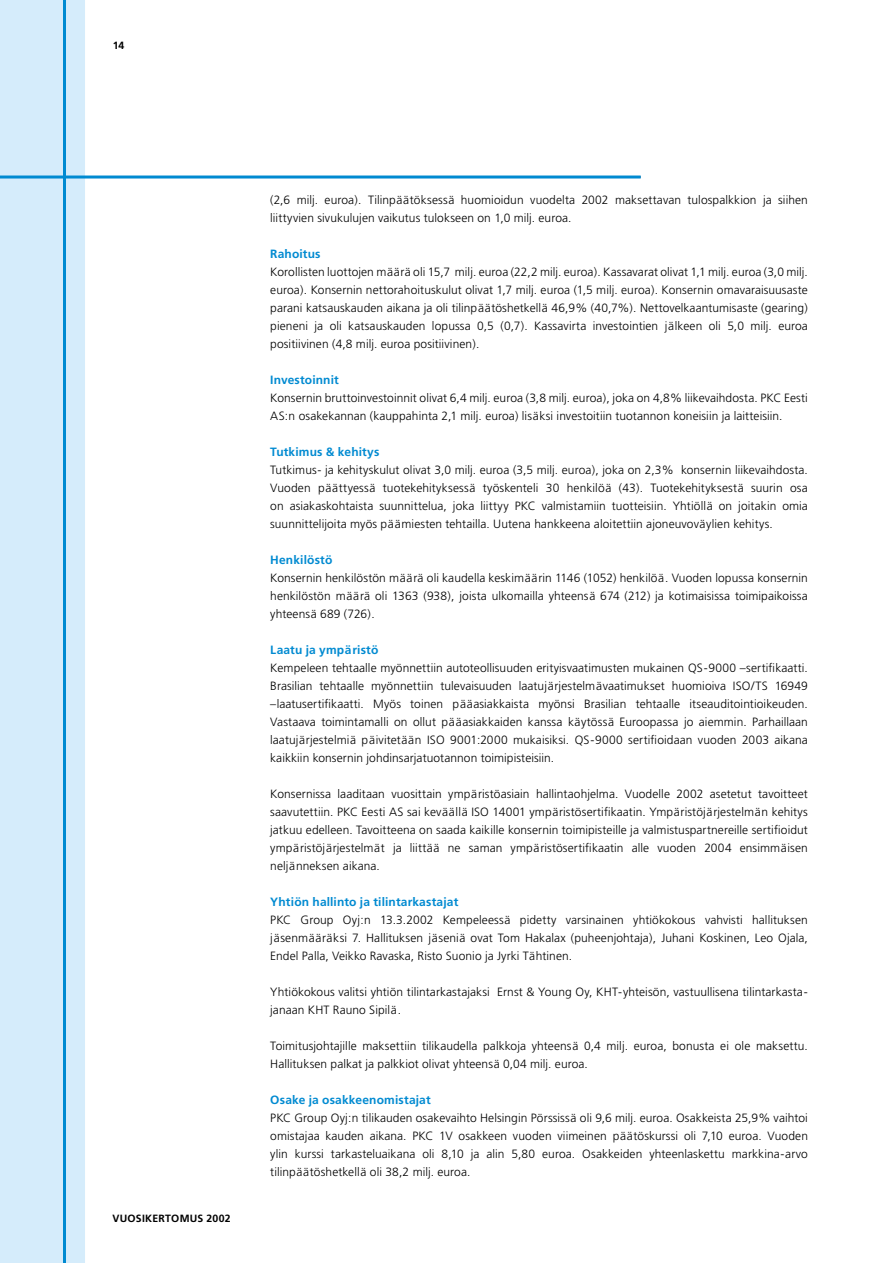
<style>
.page{position:relative;width:893px;height:1263px;background:#fff}
.page>*{position:absolute;margin:0;border:0;box-sizing:border-box;transform-origin:0 0}
.t1{font:300 12px/18px "Frutiger";letter-spacing:.005em;color:#000;text-align:justify}
.t2{font:700 12px "Frutiger";letter-spacing:.01em;color:#008ad1}
.t3{font:700 10.5px "Frutiger";letter-spacing:.025em;color:#000}
</style>
<div class="page">
<div style="left:0;top:0;width:85px;height:1263px;background:#d5ecfb"></div>
<hr style="left:63px;top:0;width:3px;height:1263px;background:#008ad1">
<hr style="left:0;top:175px;width:641px;height:3px;background:#008ad1">
<p class="t3" style="left:113px;top:39px;width:13px">14</p>
<p class="t3" style="left:112px;top:1212px;width:120px">VUOSIKERTOMUS 2002</p>
<p class="t1" style="left:270px;top:191px;width:539px">(2,6 milj. euroa). Tilinpäätöksessä huomioidun vuodelta 2002 maksettavan tulospalkkion ja siihen liittyvien sivukulujen vaikutus tulokseen on 1,0 milj. euroa.</p>
<p class="t2" style="left:270px;top:247px;width:52px">Rahoitus</p>
<p class="t1" style="left:270px;top:263px;width:539px">Korollisten luottojen määrä oli 15,7 milj. euroa (22,2 milj. euroa). Kassavarat olivat 1,1 milj. euroa (3,0 milj. euroa). Konsernin nettorahoituskulut olivat 1,7 milj. euroa (1,5 milj. euroa). Konsernin omavaraisuusaste parani katsauskauden aikana ja oli tilinpäätöshetkellä 46,9% (40,7%). Nettovelkaantumisaste (gearing) pieneni ja oli katsauskauden lopussa 0,5 (0,7). Kassavirta investointien jälkeen oli 5,0 milj. euroa positiivinen (4,8 milj. euroa positiivinen).</p>
<p class="t2" style="left:270px;top:373px;width:70px">Investoinnit</p>
<p class="t1" style="left:270px;top:389px;width:539px">Konsernin bruttoinvestoinnit olivat 6,4 milj. euroa (3,8 milj. euroa), joka on 4,8% liikevaihdosta. PKC Eesti<br>AS:n osakekannan (kauppahinta 2,1 milj. euroa) lisäksi investoitiin tuotannon koneisiin ja laitteisiin.</p>
<p class="t2" style="left:270px;top:445px;width:111px">Tutkimus &amp; kehitys</p>
<p class="t1" style="left:270px;top:461px;width:539px">Tutkimus- ja kehityskulut olivat 3,0 milj. euroa (3,5 milj. euroa), joka on 2,3% konsernin liikevaihdosta.<br>Vuoden päättyessä tuotekehityksessä työskenteli 30 henkilöä (43). Tuotekehityksestä suurin osa on asiakaskohtaista suunnittelua, joka liittyy PKC valmistamiin tuotteisiin. Yhtiöllä on joitakin omia suunnittelijoita myös päämiesten tehtailla. Uutena hankkeena aloitettiin ajoneuvoväylien kehitys.</p>
<p class="t2" style="left:270px;top:553px;width:64px">Henkilöstö</p>
<p class="t1" style="left:270px;top:569px;width:539px">Konsernin henkilöstön määrä oli kaudella keskimäärin 1146 (1052) henkilöä. Vuoden lopussa konsernin henkilöstön määrä oli 1363 (938), joista ulkomailla yhteensä 674 (212) ja kotimaisissa toimipaikoissa yhteensä 689 (726).</p>
<p class="t2" style="left:270px;top:643px;width:110px">Laatu ja ympäristö</p>
<p class="t1" style="left:270px;top:659px;width:539px">Kempeleen tehtaalle myönnettiin autoteollisuuden erityisvaatimusten mukainen QS-9000 –sertifikaatti.<br>Brasilian tehtaalle myönnettiin tulevaisuuden laatujärjestelmävaatimukset huomioiva ISO/TS 16949 –laatusertifikaatti. Myös toinen pääasiakkaista myönsi Brasilian tehtaalle itseauditointioikeuden.<br>Vastaava toimintamalli on ollut pääasiakkaiden kanssa käytössä Euroopassa jo aiemmin. Parhaillaan laatujärjestelmiä päivitetään ISO 9001:2000 mukaisiksi. QS-9000 sertifioidaan vuoden 2003 aikana kaikkiin konsernin johdinsarjatuotannon toimipisteisiin.</p>
<p class="t1" style="left:270px;top:785px;width:539px">Konsernissa laaditaan vuosittain ympäristöasiain hallintaohjelma. Vuodelle 2002 asetetut tavoitteet saavutettiin. PKC Eesti AS sai keväällä ISO 14001 ympäristösertifikaatin. Ympäristöjärjestelmän kehitys jatkuu edelleen. Tavoitteena on saada kaikille konsernin toimipisteille ja valmistuspartnereille sertifioidut ympäristöjärjestelmät ja liittää ne saman ympäristösertifikaatin alle vuoden 2004 ensimmäisen neljänneksen aikana.</p>
<p class="t2" style="left:270px;top:895px;width:190px">Yhtiön hallinto ja tilintarkastajat</p>
<p class="t1" style="left:270px;top:911px;width:539px">PKC Group Oyj:n 13.3.2002 Kempeleessä pidetty varsinainen yhtiökokous vahvisti hallituksen jäsenmääräksi 7. Hallituksen jäseniä ovat Tom Hakalax (puheenjohtaja), Juhani Koskinen, Leo Ojala, Endel Palla, Veikko Ravaska, Risto Suonio ja Jyrki Tähtinen.</p>
<p class="t1" style="left:270px;top:983px;width:539px">Yhtiökokous valitsi yhtiön tilintarkastajaksi Ernst &amp; Young Oy, KHT-yhteisön, vastuullisena tilintarkasta&shy;janaan KHT Rauno Sipilä.</p>
<p class="t1" style="left:270px;top:1037px;width:539px">Toimitusjohtajille maksettiin tilikaudella palkkoja yhteensä 0,4 milj. euroa, bonusta ei ole maksettu.<br>Hallituksen palkat ja palkkiot olivat yhteensä 0,04 milj. euroa.</p>
<p class="t2" style="left:270px;top:1093px;width:162px">Osake ja osakkeenomistajat</p>
<p class="t1" style="left:270px;top:1109px;width:539px">PKC Group Oyj:n tilikauden osakevaihto Helsingin Pörssissä oli 9,6 milj. euroa. Osakkeista 25,9% vaihtoi omistajaa kauden aikana. PKC 1V osakkeen vuoden viimeinen päätöskurssi oli 7,10 euroa. Vuoden ylin kurssi tarkasteluaikana oli 8,10 ja alin 5,80 euroa. Osakkeiden yhteenlaskettu markkina-arvo tilinpäätöshetkellä oli 38,2 milj. euroa.</p>
</div>
